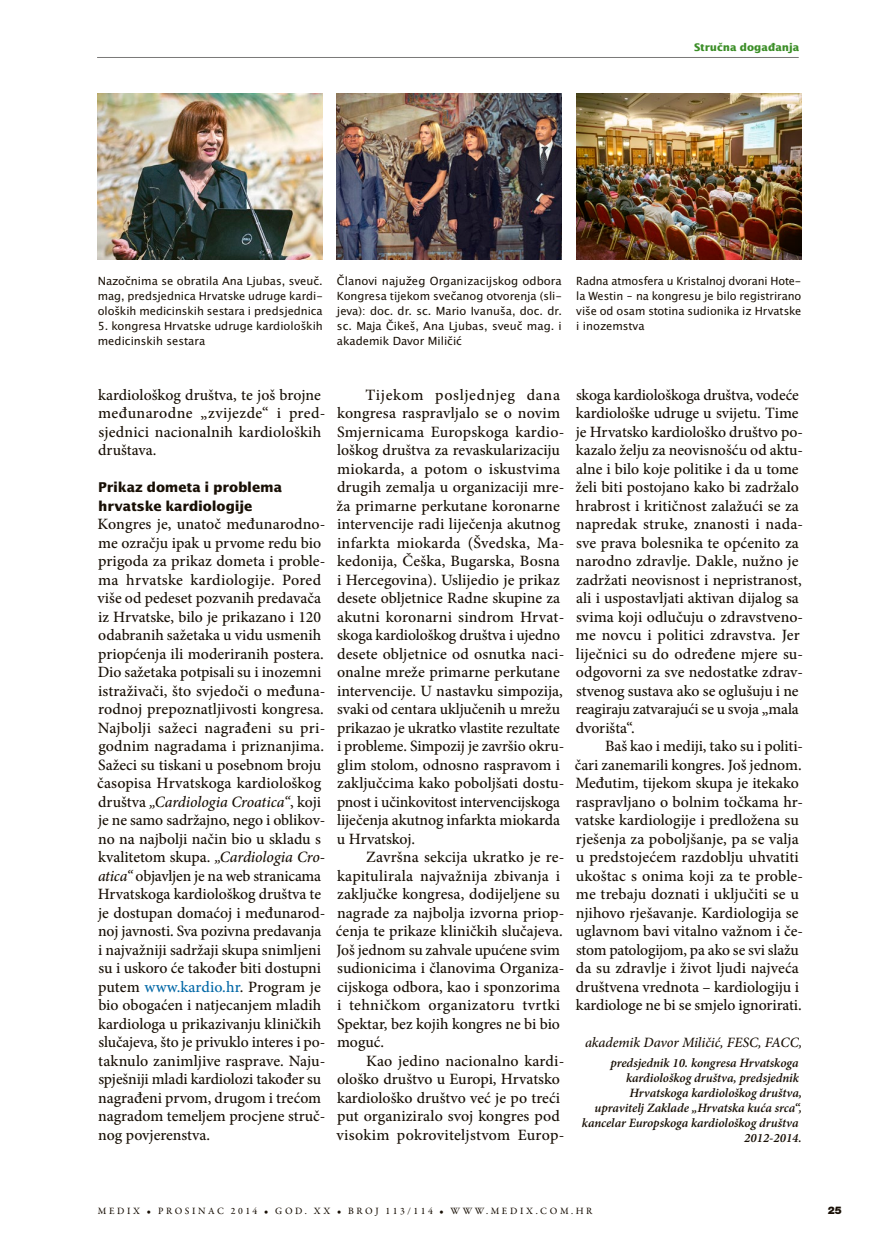
<style>
.page{position:relative;width:893px;height:1255px;background:#fff}
.page>*{position:absolute;margin:0;border:0;box-sizing:border-box;transform-origin:0 0}
.in_NORMAL{font:500 15.75px/18.5px "Minion Pro";color:#180f05}
.in_1__odlomak{font:500 15.75px/18.5px "Minion Pro";color:#180f05}
.in_Potpis_novinara{font:italic 500 14.25px "Minion Pro";letter-spacing:-.005em;color:#180f05}
.in_Podnaslov{font:700 13.5px/18.5px "Lucida San";letter-spacing:-.01em;color:#180f05}
.in_Ustanova_novinara{font:italic 600 12.75px/15px "Minion Pro";letter-spacing:-.005em;color:#180f05;text-align:right}
.in_Potpis_slike_Left{font:11.25px/15px "Lucida San Rom";letter-spacing:-.005em;color:#180f05;text-align:justify}
.t1{font:700 10.5px "Lucida San";color:#3b8e27}
.t2{font:900 10.5px "Helvetica Neue LT Pro";color:#180f05}
.t3{font:500 9.75px "Garamond Premr Pro";letter-spacing:.265em;color:#180f05}
.s1{font-style:italic}
.s2{color:#0067a6}
</style>
<div class="page">
<hr style="left:97px;top:57px;width:702px;height:1px;background:#7a7978">
<img style="left:576px;top:94px;width:225px;height:166px">
<img style="left:337px;top:94px;width:225px;height:166px">
<img style="left:98px;top:94px;width:225px;height:166px">
<p class="t1" style="left:694px;top:40px;width:107px">Stručna događanja</p>
<p class="in_Potpis_slike_Left" style="left:98px;top:274px;width:227px">Nazočnima se obratila Ana Ljubas, sveuč. mag, predsjednica Hrvatske udruge kardi&shy;oloških medicinskih sestara i predsjednica</p>
<p class="in_Potpis_slike_Left" style="left:98px;top:319px;width:227px">5. kongresa Hrvatske udruge kardioloških medicinskih sestara</p>
<p class="in_Potpis_slike_Left" style="left:337px;top:274px;width:227px">Članovi najužeg Organizacijskog odbora Kongresa tijekom svečanog otvorenja (sli&shy;jeva): doc. dr. sc. Mario Ivanuša, doc. dr. sc. Maja Čikeš, Ana Ljubas, sveuč mag. i akademik Davor Miličić</p>
<p class="in_Potpis_slike_Left" style="left:576px;top:274px;width:227px">Radna atmosfera u Kristalnoj dvorani Hote&shy;la Westin – na kongresu je bilo registrirano više od osam stotina sudionika iz Hrvatske i inozemstva</p>
<p class="in_NORMAL" style="left:98px;top:385px;width:229px">kardiološkog društva, te još brojne međunarodne „zvijezde“ i pred&shy;sjednici nacionalnih kardioloških društava.</p>
<p class="in_Podnaslov" style="left:98px;top:478px;width:185px">Prikaz dometa i problema hrvatske kardiologije</p>
<p class="in_1__odlomak" style="left:97px;top:515px;width:230px">Kongres je, unatoč međunarodno&shy;me ozračju ipak u prvome redu bio prigoda za prikaz dometa i proble&shy;ma hrvatske kardiologije. Pored više od pedeset pozvanih predavača iz Hrvatske, bilo je prikazano i 120 odabranih sažetaka u vidu usmenih priopćenja ili moderiranih postera.<br>Dio sažetaka potpisali su i inozemni istraživači, što svjedoči o međuna&shy;rodnoj prepoznatljivosti kongresa.<br>Najbolji sažeci nagrađeni su pri&shy;godnim nagradama i priznanjima.<br>Sažeci su tiskani u posebnom broju časopisa Hrvatskoga kardiološkog društva <span class="s1">„Cardiologia Croatica“</span>, koji je ne samo sadržajno, nego i oblikov&shy;no na najbolji način bio u skladu s kvalitetom skupa. <span class="s1">„Cardiologia Cro&shy;atica“</span> objavljen je na web stranicama Hrvatskoga kardiološkog društva te je dostupan domaćoj i međunarod&shy;noj javnosti. Sva pozivna predavanja i najvažniji sadržaji skupa snimljeni su i uskoro će također biti dostupni putem <span class="s2">www.kardio.hr</span>. Program je bio obogaćen i natjecanjem mladih kardiologa u prikazivanju kliničkih slučajeva, što je privuklo interes i po&shy;taknulo zanimljive rasprave. Naju&shy;spješniji mladi kardiolozi također su nagrađeni prvom, drugom i trećom nagradom temeljem procjene struč&shy;nog povjerenstva.</p>
<p class="in_NORMAL" style="left:337px;top:385px;width:229px;text-indent:29px">Tijekom posljednjeg dana kongresa raspravljalo se o novim Smjernicama Europskoga kardio&shy;loškog društva za revaskularizaciju miokarda, a potom o iskustvima drugih zemalja u organizaciji mre&shy;ža primarne perkutane koronarne intervencije radi liječenja akutnog infarkta miokarda (Švedska, Ma&shy;kedonija, Češka, Bugarska, Bosna i Hercegovina). Uslijedio je prikaz desete obljetnice Radne skupine za akutni koronarni sindrom Hrvat&shy;skoga kardiološkog društva i ujedno desete obljetnice od osnutka naci&shy;onalne mreže primarne perkutane intervencije. U nastavku simpozija, svaki od centara uključenih u mrežu prikazao je ukratko vlastite rezultate i probleme. Simpozij je završio okru&shy;glim stolom, odnosno raspravom i zaključcima kako poboljšati dostu&shy;pnost i učinkovitost intervencijskoga liječenja akutnog infarkta miokarda u Hrvatskoj.</p>
<p class="in_NORMAL" style="left:336px;top:848px;width:230px;text-indent:30px">Završna sekcija ukratko je re&shy;kapitulirala najvažnija zbivanja i zaključke kongresa, dodijeljene su nagrade za najbolja izvorna priop&shy;ćenja te prikaze kliničkih slučajeva.<br>Još jednom su zahvale upućene svim sudionicima i članovima Organiza&shy;cijskoga odbora, kao i sponzorima i tehničkom organizatoru tvrtki<br>Spektar, bez kojih kongres ne bi bio moguć.</p>
<p class="in_NORMAL" style="left:336px;top:1051px;width:229px;text-indent:30px">Kao jedino nacionalno kardi&shy;ološko društvo u Europi, Hrvatsko kardiološko društvo već je po treći put organiziralo svoj kongres pod visokim pokroviteljstvom Europ-</p>
<p class="in_NORMAL" style="left:575px;top:385px;width:229px">skoga kardiološkoga društva, vodeće kardiološke udruge u svijetu. Time je Hrvatsko kardiološko društvo po&shy;kazalo želju za neovisnošću od aktu&shy;alne i bilo koje politike i da u tome želi biti postojano kako bi zadržalo hrabrost i kritičnost zalažući se za napredak struke, znanosti i nada&shy;sve prava bolesnika te općenito za narodno zdravlje. Dakle, nužno je zadržati neovisnost i nepristranost, ali i uspostavljati aktivan dijalog sa svima koji odlučuju o zdravstveno&shy;me novcu i politici zdravstva. Jer liječnici su do određene mjere su&shy;odgovorni za sve nedostatke zdrav&shy;stvenog sustava ako se oglušuju i ne reagiraju zatvarajući se u svoja „mala dvorišta“.</p>
<p class="in_NORMAL" style="left:575px;top:737px;width:230px;text-indent:30px">Baš kao i mediji, tako su i politi&shy;čari zanemarili kongres. Još jednom.<br>Međutim, tijekom skupa je itekako raspravljano o bolnim točkama hr&shy;vatske kardiologije i predložena su rješenja za poboljšanje, pa se valja u predstojećem razdoblju uhvatiti ukoštac s onima koji za te proble&shy;me trebaju doznati i uključiti se u njihovo rješavanje. Kardiologija se uglavnom bavi vitalno važnom i če&shy;stom patologijom, pa ako se svi slažu da su zdravlje i život ljudi najveća društvena vrednota – kardiologiju i kardiologe ne bi se smjelo ignorirati.</p>
<p class="in_Potpis_novinara" style="left:585px;top:1032px;width:219px">akademik Davor Miličić, FESC, FACC,</p>
<p class="in_Ustanova_novinara" style="left:582px;top:1054px;width:222px">predsjednik 10. kongresa Hrvatskoga kardiološkog društva, predsjednik Hrvatskoga kardiološkog društva, upravitelj Zaklade „Hrvatska kuća srca“, kancelar Europskoga kardiološkog društva 2012-2014.</p>
<p class="t3" style="left:98px;top:1204px;width:496px">MEDIX • PROSINAC 2014 • GOD. XX • BROJ 113/114 • WWW.MEDIX.COM.HR</p>
<p class="t2" style="left:828px;top:1203px;width:16px">25</p>
</div>
